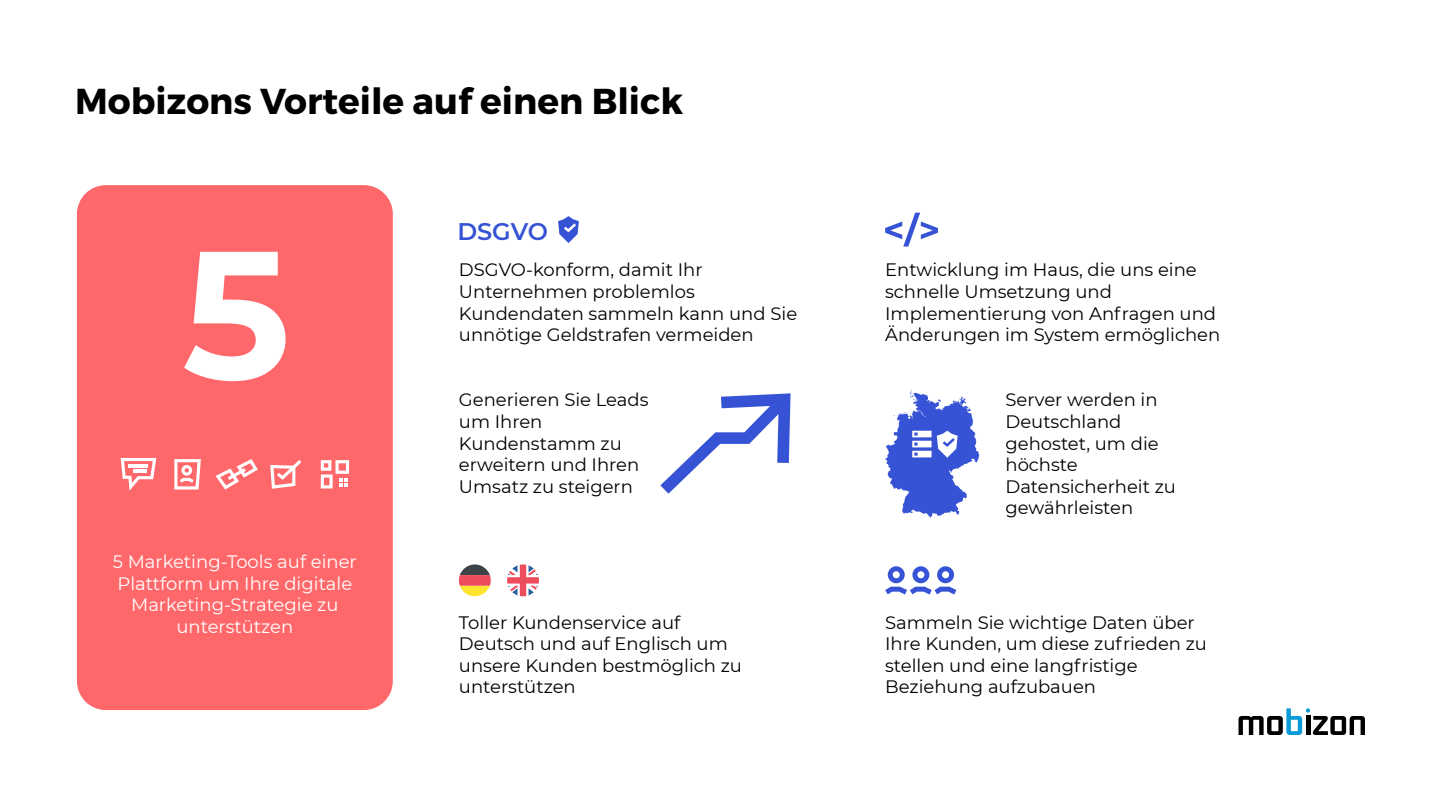
<style>
.page{position:relative;width:1440px;height:810px;background:#fff}
.page>*{position:absolute;margin:0;border:0;box-sizing:border-box;transform-origin:0 0}
.t1{font:700 36px "Montserrat";color:#000}
.t2{font:600 24px "Montserrat";color:#3653d5}
.t3{font:18px/21.6px "Montserrat";color:#000}
.t4{font:18px/21.6px "Montserrat";color:#fff;text-align:center}
</style>
<div class="page">
<div style="left:77px;top:185px;width:316px;height:525px;background:#ff686a;border-radius:29px"></div>
<svg style="left:184px;top:252px;width:102px;height:129px"></svg>
<svg style="left:885px;top:213px;width:53px;height:34px"></svg>
<svg style="left:507px;top:564px;width:32px;height:32px"></svg>
<svg style="left:459px;top:564px;width:32px;height:32px"></svg>
<svg style="left:121px;top:458px;width:35px;height:33px"></svg>
<svg style="left:174px;top:459px;width:27px;height:31px"></svg>
<svg style="left:270px;top:460px;width:31px;height:29px"></svg>
<svg style="left:321px;top:460px;width:28px;height:28px"></svg>
<svg style="left:216px;top:459px;width:42px;height:31px"></svg>
<svg style="left:885px;top:390px;width:94px;height:128px"></svg>
<svg style="left:558px;top:216px;width:21px;height:27px"></svg>
<svg style="left:885px;top:566px;width:71px;height:29px"></svg>
<svg style="left:1238px;top:708px;width:127px;height:27px"></svg>
<svg style="left:660px;top:393px;width:131px;height:101px"></svg>
<h1 class="t1" style="left:75px;top:79px;width:610px">Mobizons Vorteile auf einen Blick</h1>
<h2 class="t2" style="left:457px;top:214px;width:92px">DSGVO</h2>
<p class="t3" style="left:459px;top:259px;width:340px">DSGVO-konform, damit Ihr<br>Unternehmen problemlos<br>Kundendaten sammeln kann und Sie unnötige Geldstrafen vermeiden</p>
<p class="t3" style="left:885px;top:259px;width:337px">Entwicklung im Haus, die uns eine schnelle Umsetzung und<br>Implementierung von Anfragen und<br>Änderungen im System ermöglichen</p>
<p class="t4" style="left:113px;top:550px;width:245px">5 Marketing-Tools auf einer<br>Plattform um Ihre digitale<br>Marketing-Strategie zu unterstützen</p>
<p class="t3" style="left:459px;top:389px;width:191px">Generieren Sie Leads um Ihren<br>Kundenstamm zu erweitern und Ihren<br>Umsatz zu steigern</p>
<p class="t3" style="left:1005px;top:389px;width:172px">Server werden in<br>Deutschland gehostet, um die höchste<br>Datensicherheit zu gewährleisten</p>
<p class="t3" style="left:459px;top:611px;width:285px">Toller Kundenservice auf<br>Deutsch und auf Englisch um unsere Kunden bestmöglich zu unterstützen</p>
<p class="t3" style="left:885px;top:611px;width:323px">Sammeln Sie wichtige Daten über<br>Ihre Kunden, um diese zufrieden zu stellen und eine langfristige<br>Beziehung aufzubauen</p>
</div>
